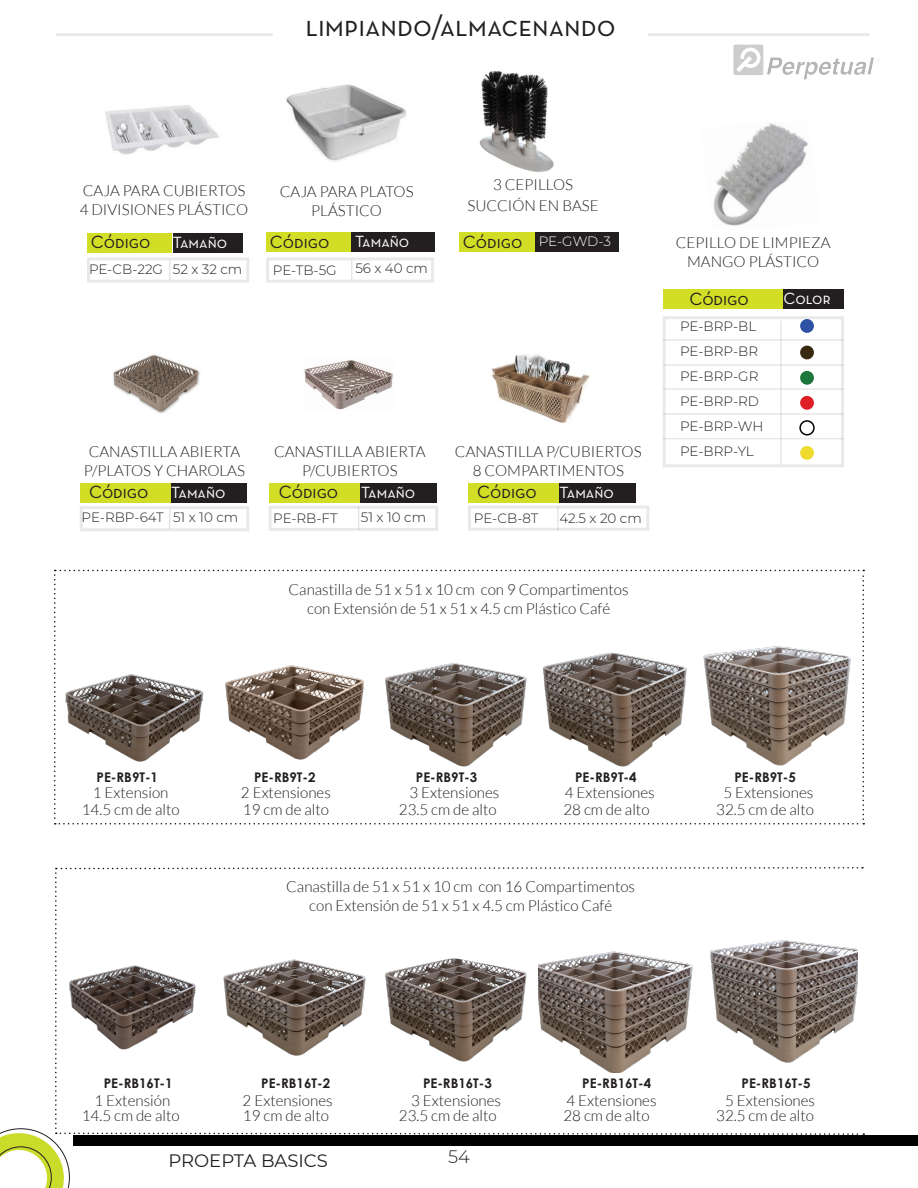
<style>
.page{position:relative;width:918px;height:1188px;background:#fff}
.page>*{position:absolute;margin:0;border:0;box-sizing:border-box;transform-origin:0 0}
.Vasos_y_Copas{font:30px "Neutra Text Book SC";color:#231f20}
.t1{font:18px "Neutra Text Book SC";color:#231f20}
.t2{font:18px "Montserrat";color:#231f20}
.t3{font:300 18px "Montserrat";color:#231f20}
.t4{font:16.5px "Neutra Text Book SC";color:#fff}
.t5{font:300 15.15px/19px "Lato";color:#231f20;text-align:center}
.t6{font:300 13.5px "Montserrat";color:#231f20}
.t7{font:300 13.5px "Montserrat";color:#fff}
.t8{font:700 13.35px "Century Gothic";color:#231f20}
</style>
<div class="page">
<div style="left:74px;top:1135px;width:844px;height:11px;background:#000001"></div>
<div style="left:534px;top:233px;width:85px;height:19px;background:#231f20"></div>
<img style="left:491px;top:354px;width:99px;height:69px">
<img style="left:113px;top:354px;width:87px;height:60px">
<img style="left:304px;top:360px;width:89px;height:50px">
<svg style="left:54px;top:570px;width:810px;height:255px"></svg>
<svg style="left:0;top:867px;width:864px;height:321px"></svg>
<img style="left:62px;top:642px;width:150px;height:136px">
<img style="left:62px;top:937px;width:150px;height:120px">
<img style="left:215px;top:642px;width:160px;height:134px">
<img style="left:215px;top:937px;width:160px;height:134px">
<img style="left:379px;top:642px;width:155px;height:136px">
<img style="left:379px;top:937px;width:155px;height:136px">
<img style="left:538px;top:642px;width:155px;height:136px">
<img style="left:538px;top:937px;width:155px;height:136px">
<img style="left:697px;top:642px;width:161px;height:136px">
<img style="left:697px;top:937px;width:161px;height:136px">
<div style="left:783px;top:290px;width:61px;height:19px;background:#231f20"></div>
<div style="left:663px;top:290px;width:120px;height:19px;background:#d2dd25"></div>
<img style="left:713px;top:123px;width:95px;height:103px">
<div style="left:800px;top:319px;width:14px;height:14px;background:#2d51a3;border-radius:50%"></div>
<div style="left:800px;top:346px;width:14px;height:13px;background:#392910;border-radius:50%"></div>
<div style="left:800px;top:371px;width:14px;height:14px;background:#1d763a;border-radius:50%"></div>
<div style="left:800px;top:396px;width:14px;height:14px;background:#e01e25;border-radius:50%"></div>
<div style="left:799px;top:420px;width:16px;height:16px;border:2px solid #000001;border-radius:50%"></div>
<div style="left:800px;top:446px;width:14px;height:14px;background:#eedb2e;border-radius:50%"></div>
<div style="left:173px;top:233px;width:70px;height:19px;background:#231f20"></div>
<div style="left:170px;top:483px;width:77px;height:19px;background:#231f20"></div>
<div style="left:360px;top:483px;width:77px;height:19px;background:#231f20"></div>
<div style="left:559px;top:483px;width:77px;height:19px;background:#231f20"></div>
<div style="left:87px;top:233px;width:85px;height:19px;background:#d2dd25"></div>
<div style="left:80px;top:483px;width:90px;height:19px;background:#d2dd25"></div>
<div style="left:269px;top:483px;width:91px;height:19px;background:#d2dd25"></div>
<div style="left:468px;top:483px;width:91px;height:19px;background:#d2dd25"></div>
<img style="left:105px;top:105px;width:114px;height:50px">
<div style="left:351px;top:232px;width:83px;height:20px;background:#231f20"></div>
<div style="left:266px;top:232px;width:85px;height:20px;background:#d2dd25"></div>
<img style="left:286px;top:84px;width:120px;height:77px">
<div style="left:459px;top:233px;width:75px;height:19px;background:#d2dd25"></div>
<img style="left:479px;top:71px;width:75px;height:101px">
<hr style="left:780px;top:321px;width:2px;height:143px;background:#000">
<hr style="left:557px;top:506px;width:2px;height:24px;background:#000">
<svg style="left:358px;top:506px;width:1px;height:24px"></svg>
<svg style="left:169px;top:509px;width:1px;height:20px"></svg>
<svg style="left:169px;top:260px;width:1px;height:20px"></svg>
<svg style="left:351px;top:260px;width:1px;height:20px"></svg>
<hr style="left:663px;top:339px;width:181px;height:2px;background:#000">
<hr style="left:663px;top:364px;width:181px;height:2px;background:#000">
<hr style="left:663px;top:388px;width:181px;height:2px;background:#000">
<hr style="left:663px;top:413px;width:181px;height:2px;background:#000">
<hr style="left:663px;top:438px;width:181px;height:1px;background:#000">
<hr style="left:56px;top:33px;width:217px;height:3px;background:#231f20">
<hr style="left:648px;top:33px;width:222px;height:3px;background:#231f20">
<img style="left:733px;top:45px;width:146px;height:35px">
<div style="left:829px;top:1092px;width:35px;height:36px;background:#fff"></div>
<p class="Vasos_y_Copas" style="left:305px;top:8px;width:312px">limpiando/almacenando</p>
<p class="t5" style="left:83px;top:181px;width:164px">CAJA PARA CUBIERTOS</p>
<p class="t5" style="left:80px;top:200px;width:170px">4 DIVISIONES PLÁSTICO</p>
<p class="t1" style="left:91px;top:231px;width:61px">Código</p>
<p class="t4" style="left:173px;top:232px;width:56px">Tamaño</p>
<p class="t6" style="left:89px;top:260px;width:75px">PE-CB-22G</p>
<p class="t6" style="left:173px;top:260px;width:71px">52 x 32 cm</p>
<p class="t5" style="left:280px;top:182px;width:135px">CAJA PARA PLATOS</p>
<p class="t5" style="left:311px;top:201px;width:72px">PLÁSTICO</p>
<p class="t1" style="left:270px;top:231px;width:61px">Código</p>
<p class="t4" style="left:355px;top:231px;width:56px">Tamaño</p>
<p class="t6" style="left:273px;top:261px;width:65px">PE-TB-5G</p>
<p class="t6" style="left:355px;top:259px;width:74px">56 x 40 cm</p>
<p class="t5" style="left:493px;top:175px;width:81px">3 CEPILLOS</p>
<p class="t5" style="left:467px;top:197px;width:133px">SUCCIÓN EN BASE</p>
<p class="t1" style="left:463px;top:231px;width:61px">Código</p>
<p class="t7" style="left:539px;top:232px;width:74px">PE-GWD-3</p>
<p class="t5" style="left:89px;top:442px;width:153px">CANASTILLA ABIERTA</p>
<p class="t5" style="left:84px;top:461px;width:163px">P/PLATOS Y CHAROLAS</p>
<p class="t5" style="left:274px;top:442px;width:153px">CANASTILLA ABIERTA</p>
<p class="t5" style="left:302px;top:461px;width:97px">P/CUBIERTOS</p>
<p class="t5" style="left:455px;top:442px;width:188px">CANASTILLA P/CUBIERTOS</p>
<p class="t5" style="left:473px;top:461px;width:153px">8 COMPARTIMENTOS</p>
<p class="t1" style="left:89px;top:481px;width:61px">Código</p>
<p class="t1" style="left:279px;top:481px;width:61px">Código</p>
<p class="t1" style="left:477px;top:481px;width:61px">Código</p>
<p class="t4" style="left:171px;top:482px;width:56px">Tamaño</p>
<p class="t4" style="left:361px;top:482px;width:56px">Tamaño</p>
<p class="t4" style="left:560px;top:482px;width:56px">Tamaño</p>
<p class="t6" style="left:173px;top:508px;width:67px">51 x 10 cm</p>
<p class="t6" style="left:361px;top:508px;width:67px">51 x 10 cm</p>
<p class="t6" style="left:559px;top:509px;width:84px">42.5 x 20 cm</p>
<p class="t6" style="left:82px;top:508px;width:84px">PE-RBP-64T</p>
<p class="t6" style="left:273px;top:509px;width:66px">PE-RB-FT</p>
<p class="t6" style="left:474px;top:509px;width:66px">PE-CB-8T</p>
<p class="t5" style="left:289px;top:580px;width:342px">Canastilla de 51 x 51 x 10 cm con 9 Compartimentos</p>
<p class="t5" style="left:307px;top:599px;width:305px">con Extensión de 51 x 51 x 4.5 cm Plástico Café</p>
<p class="t5" style="left:676px;top:233px;width:156px">CEPILLO DE LIMPIEZA<br>MANGO PLÁSTICO</p>
<p class="t1" style="left:689px;top:288px;width:61px">Código</p>
<p class="t4" style="left:784px;top:289px;width:49px">Color</p>
<p class="t6" style="left:680px;top:317px;width:78px">PE-BRP-BL</p>
<p class="t6" style="left:680px;top:342px;width:79px">PE-BRP-BR</p>
<p class="t6" style="left:680px;top:367px;width:80px">PE-BRP-GR</p>
<p class="t6" style="left:680px;top:392px;width:80px">PE-BRP-RD</p>
<p class="t6" style="left:680px;top:417px;width:85px">PE-BRP-WH</p>
<p class="t6" style="left:680px;top:442px;width:75px">PE-BRP-YL</p>
<p class="t8" style="left:97px;top:767px;width:63px">PE-RB9T-1</p>
<p class="t8" style="left:254px;top:767px;width:63px">PE-RB9T-2</p>
<p class="t8" style="left:416px;top:767px;width:63px">PE-RB9T-3</p>
<p class="t8" style="left:575px;top:767px;width:63px">PE-RB9T-4</p>
<p class="t8" style="left:734px;top:767px;width:63px">PE-RB9T-5</p>
<p class="t5" style="left:93px;top:783px;width:77px">1 Extension</p>
<p class="t5" style="left:241px;top:783px;width:92px">2 Extensiones</p>
<p class="t5" style="left:409px;top:783px;width:92px">3 Extensiones</p>
<p class="t5" style="left:565px;top:783px;width:92px">4 Extensiones</p>
<p class="t5" style="left:723px;top:783px;width:92px">5 Extensiones</p>
<p class="t5" style="left:82px;top:800px;width:99px">14.5 cm de alto</p>
<p class="t5" style="left:243px;top:800px;width:88px">19 cm de alto</p>
<p class="t5" style="left:399px;top:800px;width:99px">23.5 cm de alto</p>
<p class="t5" style="left:563px;top:800px;width:88px">28 cm de alto</p>
<p class="t5" style="left:716px;top:800px;width:99px">32.5 cm de alto</p>
<p class="t5" style="left:286px;top:877px;width:350px">Canastilla de 51 x 51 x 10 cm con 16 Compartimentos</p>
<p class="t5" style="left:309px;top:896px;width:305px">con Extensión de 51 x 51 x 4.5 cm Plástico Café</p>
<p class="t8" style="left:104px;top:1073px;width:70px">PE-RB16T-1</p>
<p class="t8" style="left:261px;top:1073px;width:70px">PE-RB16T-2</p>
<p class="t8" style="left:423px;top:1073px;width:70px">PE-RB16T-3</p>
<p class="t8" style="left:582px;top:1073px;width:70px">PE-RB16T-4</p>
<p class="t8" style="left:742px;top:1073px;width:70px">PE-RB16T-5</p>
<p class="t5" style="left:95px;top:1091px;width:77px">1 Extensión</p>
<p class="t5" style="left:243px;top:1091px;width:92px">2 Extensiones</p>
<p class="t5" style="left:411px;top:1091px;width:92px">3 Extensiones</p>
<p class="t5" style="left:567px;top:1091px;width:92px">4 Extensiones</p>
<p class="t5" style="left:725px;top:1091px;width:92px">5 Extensiones</p>
<p class="t5" style="left:82px;top:1106px;width:99px">14.5 cm de alto</p>
<p class="t5" style="left:243px;top:1106px;width:88px">19 cm de alto</p>
<p class="t5" style="left:399px;top:1106px;width:99px">23.5 cm de alto</p>
<p class="t5" style="left:563px;top:1106px;width:88px">28 cm de alto</p>
<p class="t5" style="left:716px;top:1106px;width:99px">32.5 cm de alto</p>
<p class="t2" style="left:168px;top:1148px;width:161px">PROEPTA BASICS</p>
<p class="t3" style="left:448px;top:1145px;width:23px">54</p>
</div>
